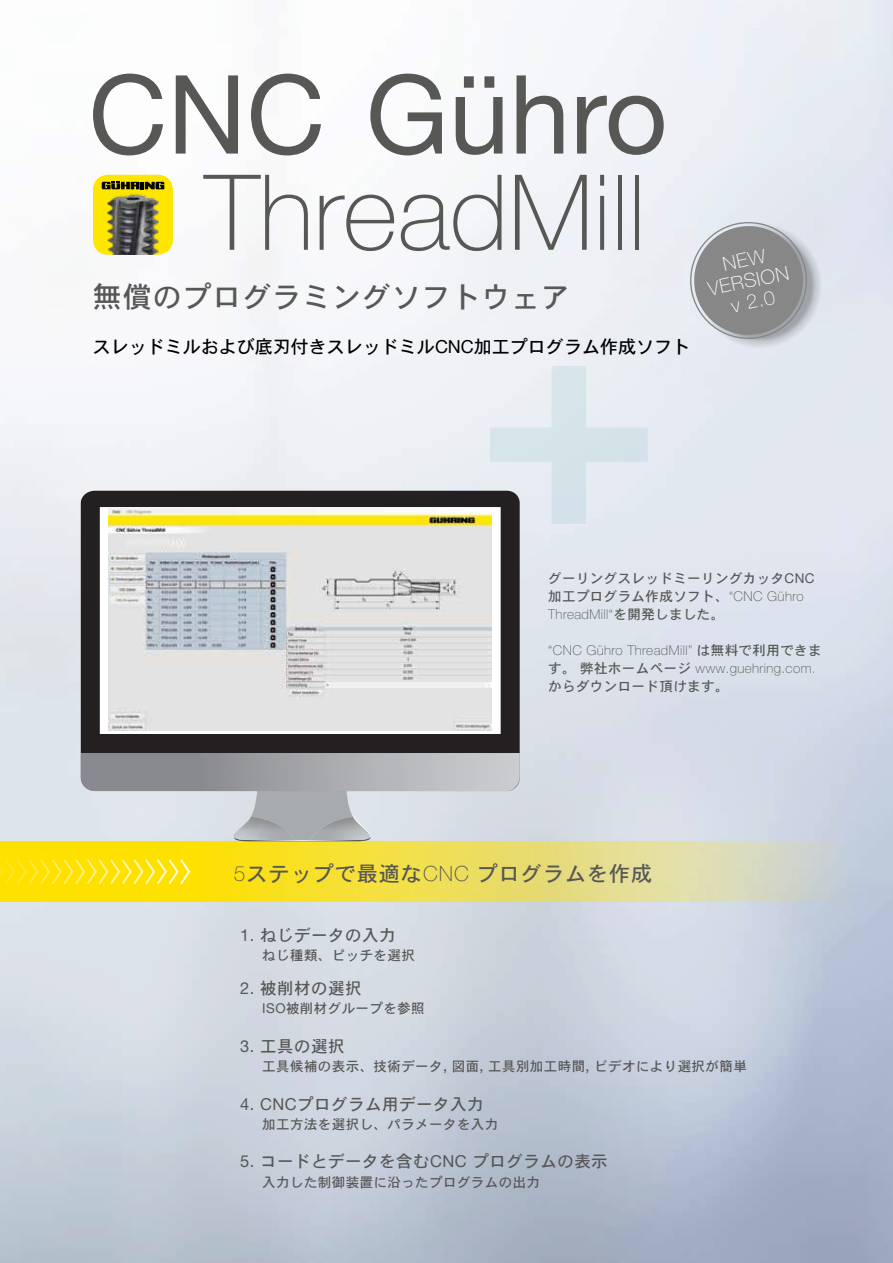
<style>
.page{position:relative;width:893px;height:1263px;background:#fff}
.page>*{position:absolute;margin:0;border:0;box-sizing:border-box;transform-origin:0 0}
.t1{font:109.35px "Helvetica Neue LTW1 G";color:#575756}
.t2{font:100 105px "Helvetica Neue LTW1 G";color:#575756}
.t3{font:28.95px "Osaka";letter-spacing:.03em;color:#575756}
.t4{font:21px "Osaka";letter-spacing:.05em;color:#575756}
.t5{font:100 19.5px/21.3px "Helvetica Neue LTW1 G";color:#fff;text-align:center}
.t6{font:18px "Osaka";color:#000}
.t7{font:16.5px "Osaka";letter-spacing:.03em;color:#575756}
.t8{font:13.5px/18px "Osaka";letter-spacing:.03em;color:#575756}
.t9{font:100 13.5px/18px "Helvetica Neue LTW1 G";letter-spacing:.03em;color:#575756}
.s1{font-family:"Helvetica Neue LTW1 G"}
.s2{font-family:"Helvetica Neue LTW1 G";font-weight:100}
.s3{font-family:"Osaka";font-weight:400}
.s4{font-size:16.5px}
</style>
<div class="page">
<img style="left:0;top:0;width:893px;height:1263px">
<div style="left:552px;top:366px;width:34px;height:158px;background:#d4e4ea"></div>
<div style="left:490px;top:428px;width:157px;height:34px;background:#d4e4e9"></div>
<div style="left:93px;top:175px;width:80px;height:80px;background:#ffe600;border-radius:15px"></div>
<img style="left:107px;top:181px;width:51px;height:74px">
<svg style="left:102px;top:182px;width:62px;height:7px"></svg>
<div style="left:0;top:424px;width:62px;height:61px;background:#eff0f3"></div>
<svg style="left:1px;top:841px;width:892px;height:61px;background:#e9dc66"></svg>
<svg style="left:81px;top:491px;width:439px;height:262px;background:#b5b4af"></svg>
<svg style="left:81px;top:753px;width:439px;height:88px;background:#bcbfc5"></svg>
<svg style="left:0;top:859px;width:190px;height:25px;background:#ffe319"></svg>
<div style="left:0;top:1069px;width:62px;height:61px;background:#cbd6df"></div>
<div style="left:696px;top:223px;width:126px;height:125px;background:#000;opacity:.3"></div>
<svg style="left:685px;top:217px;width:127px;height:127px;background:#a5a7aa"></svg>
<h1 class="t1" style="left:88px;top:47px;width:581px">CNC Gühro</h1>
<h2 class="t2" style="left:205px;top:150px;width:443px">ThreadMill</h2>
<h3 class="t3" style="left:93px;top:278px;width:479px">無償のプログラミングソフトウェア</h3>
<h3 class="t6" style="left:93px;top:335px;width:598px">スレッドミルおよび底刃付きスレッドミル<span class="s1">CNC</span>加工プログラム作成ソフト</h3>
<h3 class="t5" style="left:702px;top:258px;width:83px;rotate:-12deg">NEW<br>VERSION v 2.0</h3>
<p class="t8" style="left:548px;top:569px;width:268px">グーリングスレッドミーリングカッタ<span class="s1">CNC</span>加工プログラム作成ソフト、<span class="s2">“CNC Gühro</span></p>
<p class="t9" style="left:548px;top:606px;width:178px">ThreadMill“<span class="s3">を開発しました。</span></p>
<p class="t9" style="left:548px;top:642px;width:275px">“CNC Gühro ThreadMill” <span class="s3">は無料で利用できます。 弊社ホームページ</span> www.guehring.com.</p>
<p class="t8" style="left:548px;top:677px;width:182px">からダウンロード頂けます。</p>
<h3 class="t4" style="left:234px;top:860px;width:420px"><span class="s2">5</span>ステップで最適な<span class="s2">CNC</span> プログラムを作成</h3>
<p class="t7" style="left:240px;top:924px;width:157px"><span class="s1">1.</span> ねじデータの入力</p>
<p class="t8" style="left:240px;top:946px;width:176px"><span class="s4">　</span> ねじ種類、ピッチを選択</p>
<p class="t7" style="left:240px;top:977px;width:123px"><span class="s1">2.</span> 被削材の選択</p>
<p class="t8" style="left:240px;top:999px;width:186px"><span class="s4">　</span> <span class="s1">ISO</span>被削材グループを参照</p>
<p class="t7" style="left:240px;top:1035px;width:106px"><span class="s1">3.</span> 工具の選択</p>
<p class="t8" style="left:240px;top:1057px;width:508px"><span class="s4">　</span> 工具候補の表示、技術データ, 図面, 工具別加工時間, ビデオにより選択が簡単</p>
<p class="t7" style="left:240px;top:1093px;width:245px"><span class="s1">4. CNC</span>プログラム用データ入力</p>
<p class="t8" style="left:240px;top:1115px;width:260px"><span class="s4">　</span> 加工方法を選択し、パラメータを入力</p>
<p class="t7" style="left:240px;top:1151px;width:369px"><span class="s1">5.</span> コードとデータを含む<span class="s1">CNC</span> プログラムの表示</p>
<p class="t8" style="left:240px;top:1172px;width:301px"><span class="s4">　</span> 入力した制御装置に沿ったプログラムの出力</p>
</div>
